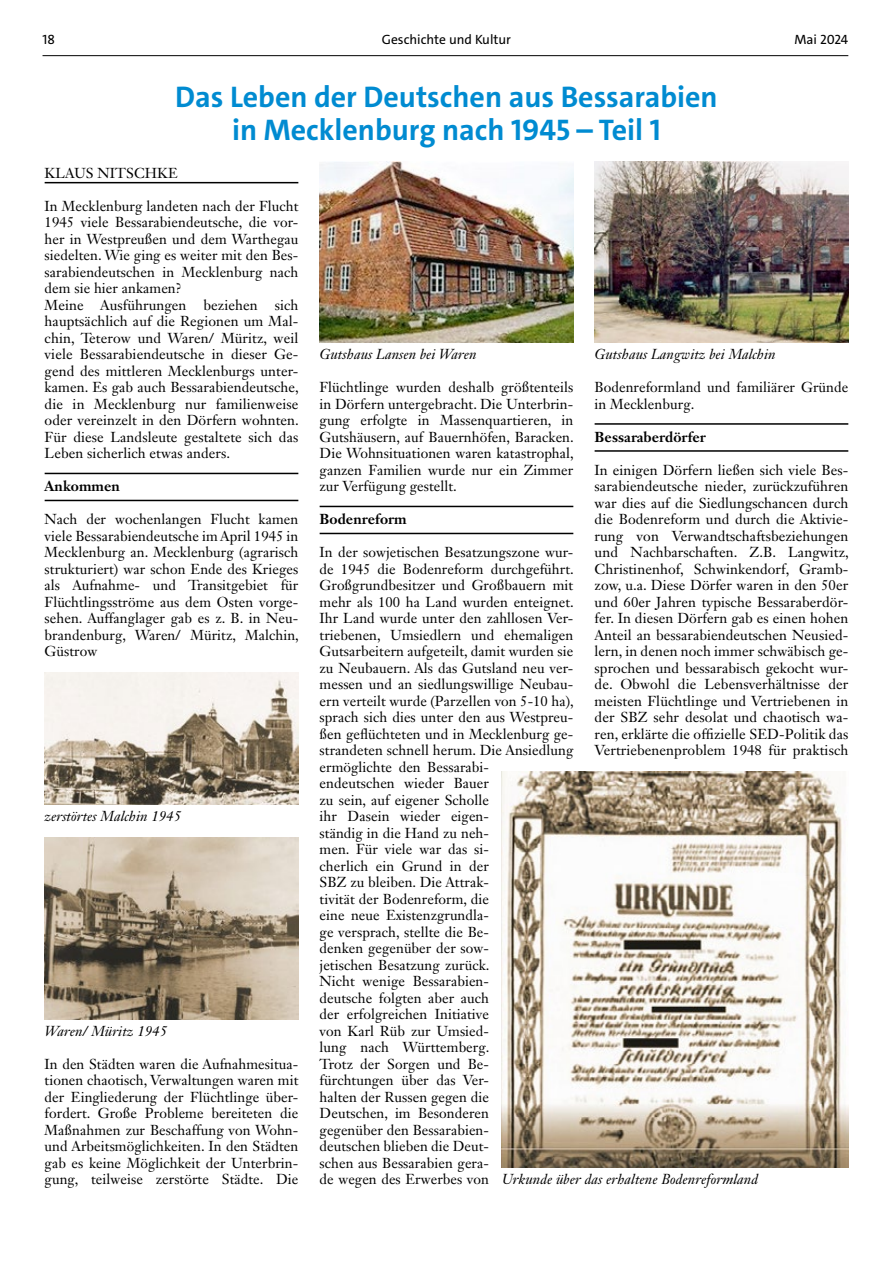
<style>
.page{position:relative;width:893px;height:1263px;background:#fff}
.page>*{position:absolute;margin:0;border:0;box-sizing:border-box;transform-origin:0 0}
.t1{font:700 30px/33px "The Sans";color:#008bd1;text-align:center}
.t2{font:14.25px/16.5px "Janson Text LT Std";letter-spacing:.005em;color:#000;text-align:justify}
.t3{font:italic 14.25px "Janson Text LT Std";letter-spacing:.005em;color:#000}
.t4{font:700 14.25px "Janson Text LT Std";letter-spacing:.005em;color:#000}
.t5{font:13.5px "The Sans";color:#000}
</style>
<div class="page">
<hr style="left:43px;top:55px;width:805px;height:1px;background:#000">
<hr style="left:45px;top:182px;width:253px;height:1px;background:#000">
<hr style="left:45px;top:473px;width:253px;height:1px;background:#000">
<hr style="left:45px;top:500px;width:253px;height:1px;background:#000">
<img style="left:45px;top:838px;width:253px;height:181px">
<img style="left:45px;top:673px;width:253px;height:132px">
<hr style="left:320px;top:506px;width:253px;height:1px;background:#000">
<hr style="left:320px;top:533px;width:253px;height:1px;background:#000">
<img style="left:320px;top:161px;width:253px;height:182px">
<img style="left:595px;top:161px;width:253px;height:182px">
<img style="left:502px;top:772px;width:346px;height:396px">
<hr style="left:595px;top:423px;width:253px;height:2px;background:#000">
<hr style="left:595px;top:450px;width:253px;height:2px;background:#000">
<p class="t5" style="left:43px;top:31px;width:14px">18</p>
<p class="t5" style="left:382px;top:31px;width:131px">Geschichte und Kultur</p>
<p class="t5" style="left:794px;top:31px;width:55px">Mai 2024</p>
<h1 class="t1" style="left:175px;top:81px;width:544px">Das Leben der Deutschen aus Bessarabien in Mecklenburg nach 1945 – Teil 1</h1>
<p class="t2" style="left:45px;top:164px;width:135px">KLAUS NITSCHKE</p>
<p class="t2" style="left:45px;top:197px;width:256px;text-align:left">In Mecklenburg landeten nach der Flucht 1945 viele Bessarabiendeutsche, die vor&shy;her in Westpreußen und dem Warthegau siedelten. Wie ging es weiter mit den Bes&shy;sarabiendeutschen in Mecklenburg nach dem sie hier ankamen?<br>Meine Ausführungen beziehen sich hauptsächlich auf die Regionen um Mal&shy;chin, Teterow und Waren/ Müritz, weil viele Bessarabiendeutsche in dieser Ge&shy;gend des mittleren Mecklenburgs unter&shy;kamen. Es gab auch Bessarabiendeutsche, die in Mecklenburg nur familienweise oder vereinzelt in den Dörfern wohnten.<br>Für diese Landsleute gestaltete sich das Leben sicherlich etwas anders.</p>
<p class="t4" style="left:45px;top:477px;width:77px">Ankommen</p>
<p class="t2" style="left:45px;top:511px;width:256px">Nach der wochenlangen Flucht kamen viele Bessarabiendeutsche im April 1945 in Mecklenburg an. Mecklenburg (agrarisch strukturiert) war schon Ende des Krieges als Aufnahme- und Transitgebiet für Flüchtlingsströme aus dem Osten vorge&shy;sehen. Auffanglager gab es z. B. in Neu&shy;brandenburg, Waren/ Müritz, Malchin, Güstrow</p>
<p class="t3" style="left:320px;top:345px;width:159px">Gutshaus Lansen bei Waren</p>
<p class="t3" style="left:595px;top:345px;width:182px">Gutshaus Langwitz bei Malchin</p>
<p class="t2" style="left:320px;top:379px;width:256px">Flüchtlinge wurden deshalb größtenteils in Dörfern untergebracht. Die Unterbrin&shy;gung erfolgte in Massenquartieren, in Gutshäusern, auf Bauernhöfen, Baracken.<br>Die Wohnsituationen waren katastrophal, ganzen Familien wurde nur ein Zimmer zur Verfügung gestellt.</p>
<p class="t4" style="left:320px;top:510px;width:89px">Bodenreform</p>
<p class="t2" style="left:320px;top:544px;width:256px;text-align:left">In der sowjetischen Besatzungszone wur&shy;de 1945 die Bodenreform durchgeführt.<br>Großgrundbesitzer und Großbauern mit mehr als 100 ha Land wurden enteignet.<br>Ihr Land wurde unter den zahllosen Ver&shy;triebenen, Umsiedlern und ehemaligen<br>Gutsarbeitern aufgeteilt, damit wurden sie zu Neubauern. Als das Gutsland neu ver&shy;messen und an siedlungswillige Neubau&shy;ern verteilt wurde (Parzellen von 5-10 ha), sprach sich dies unter den aus Westpreu&shy;ßen geflüchteten und in Mecklenburg ge&shy;strandeten schnell herum. Die Ansiedlung ermöglichte den Bessarabi-<br>endeutschen wieder Bauer<br>zu sein, auf eigener Scholle<br>ihr Dasein wieder eigen-<br>ständig in die Hand zu neh-<br>men. Für viele war das si-<br>cherlich ein Grund in der<br>SBZ zu bleiben. Die Attrak-<br>tivität der Bodenreform, die<br>eine neue Existenzgrundla-<br>ge versprach, stellte die Be-<br>denken gegenüber der sow-<br>jetischen Besatzung zurück.<br>Nicht wenige Bessarabien-<br>deutsche folgten aber auch<br>der erfolgreichen Initiative<br>von Karl Rüb zur Umsied-<br>lung nach Württemberg.<br>Trotz der Sorgen und Be-<br>fürchtungen über das Ver-<br>halten der Russen gegen die<br>Deutschen, im Besonderen<br>gegenüber den Bessarabien-<br>deutschen blieben die Deut-<br>schen aus Bessarabien gera-<br>de wegen des Erwerbes von</p>
<p class="t2" style="left:595px;top:379px;width:255px">Bodenreformland und familiärer Gründe in Mecklenburg.</p>
<p class="t4" style="left:595px;top:428px;width:113px">Bessaraberdörfer</p>
<p class="t2" style="left:595px;top:461px;width:256px">In einigen Dörfern ließen sich viele Bes&shy;sarabiendeutsche nieder, zurückzuführen war dies auf die Siedlungschancen durch die Bodenreform und durch die Aktivie&shy;rung von Verwandtschaftsbeziehungen und Nachbarschaften. Z.B. Langwitz, Christinenhof, Schwinkendorf, Gramb&shy;zow, u.a. Diese Dörfer waren in den 50er und 60er Jahren typische Bessaraberdör&shy;fer. In diesen Dörfern gab es einen hohen Anteil an bessarabiendeutschen Neusied&shy;lern, in denen noch immer schwäbisch ge&shy;sprochen und bessarabisch gekocht wur&shy;de. Obwohl die Lebensverhältnisse der meisten Flüchtlinge und Vertriebenen in der SBZ sehr desolat und chaotisch wa&shy;ren, erklärte die offizielle SED-Politik das Vertriebenenproblem 1948 für praktisch</p>
<p class="t3" style="left:45px;top:807px;width:138px">zerstörtes Malchin 1945</p>
<p class="t3" style="left:45px;top:1022px;width:124px">Waren/ Müritz 1945</p>
<p class="t2" style="left:45px;top:1055px;width:255px">In den Städten waren die Aufnahmesitua&shy;tionen chaotisch, Verwaltungen waren mit der Eingliederung der Flüchtlinge über&shy;fordert. Große Probleme bereiteten die Maßnahmen zur Beschaffung von Wohn&shy;und Arbeitsmöglichkeiten. In den Städten gab es keine Möglichkeit der Unterbrin&shy;gung, teilweise zerstörte Städte. Die</p>
<p class="t3" style="left:502px;top:1170px;width:258px">Urkunde über das erhaltene Bodenreformland</p>
</div>
